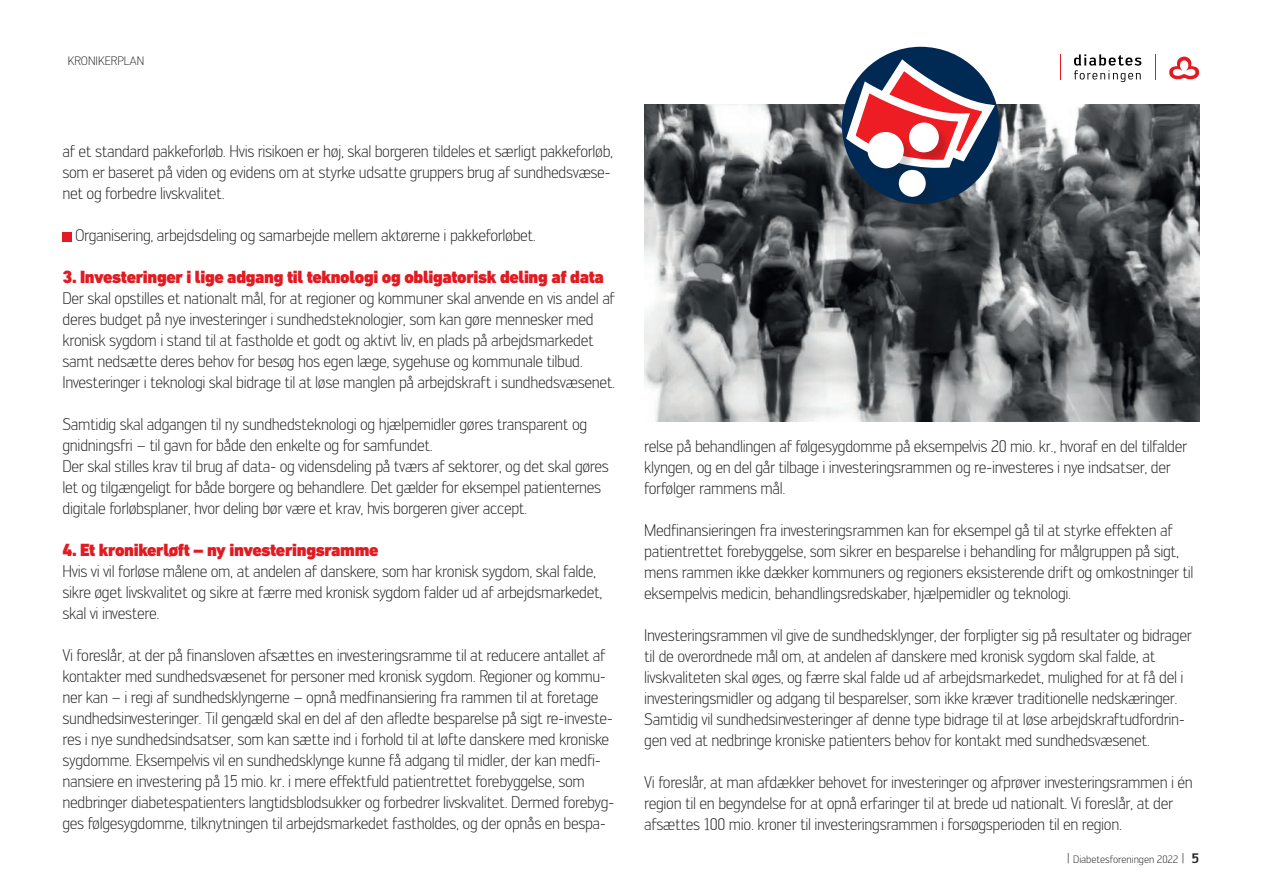
<style>
.page{position:relative;width:1263px;height:893px;background:#fff}
.page>*{position:absolute;margin:0;border:0;box-sizing:border-box;transform-origin:0 0}
.t1{font:900 18px "DIN Next LT Pro";letter-spacing:-.02em;color:#e21a21}
.t2{font:300 16.5px/21px "Engel";letter-spacing:-.02em;color:#231f20}
.t3{font:300 12px "Engel";color:#231f20}
.t4{font:300 10.5px "Engel";color:#231f20}
.s1{font-size:13.5px}
.s2{font-weight:500;font-size:13.5px}
</style>
<div class="page">
<svg style="left:1169px;top:57px;width:30px;height:23px"></svg>
<svg style="left:1074px;top:54px;width:67px;height:28px"></svg>
<svg style="left:1155px;top:55px;width:1px;height:25px"></svg>
<div style="left:63px;top:232px;width:9px;height:9px;background:#e21a21"></div>
<img style="left:644px;top:105px;width:555px;height:317px">
<svg style="left:841px;top:54px;width:160px;height:153px"></svg>
<div style="left:869px;top:133px;width:46px;height:47px;background:#231f20;opacity:.2"></div>
<div style="left:867px;top:132px;width:37px;height:36px;background:#fff;border-radius:50%"></div>
<div style="left:910px;top:124px;width:40px;height:40px;background:#231f20;opacity:.2"></div>
<div style="left:909px;top:123px;width:30px;height:29px;background:#fff;border-radius:50%"></div>
<div style="left:900px;top:171px;width:37px;height:37px;background:#231f20;opacity:.2"></div>
<div style="left:899px;top:170px;width:27px;height:27px;background:#fff;border-radius:50%"></div>
<p class="t3" style="left:68px;top:54px;width:78px">KRONIKERPLAN</p>
<p class="t2" style="left:63px;top:141px;width:552px">af et standard pakkeforløb. Hvis risikoen er høj, skal borgeren tildeles et særligt pakkeforløb, som er baseret på viden og evidens om at styrke udsatte gruppers brug af sundhedsvæse&shy;net og forbedre livskvalitet.</p>
<p class="t2" style="left:75px;top:225px;width:463px">Organisering, arbejdsdeling og samarbejde mellem aktørerne i pakkeforløbet.</p>
<p class="t1" style="left:63px;top:267px;width:543px">3. Investeringer i lige adgang til teknologi og obligatorisk deling af data</p>
<p class="t2" style="left:63px;top:288px;width:554px">Der skal opstilles et nationalt mål, for at regioner og kommuner skal anvende en vis andel af deres budget på nye investeringer i sundhedsteknologier, som kan gøre mennesker med kronisk sygdom i stand til at fastholde et godt og aktivt liv, en plads på arbejdsmarkedet samt nedsætte deres behov for besøg hos egen læge, sygehuse og kommunale tilbud.<br>Investeringer i teknologi skal bidrage til at løse manglen på arbejdskraft i sundhedsvæsenet.</p>
<p class="t2" style="left:63px;top:414px;width:548px">Samtidig skal adgangen til ny sundhedsteknologi og hjælpemidler gøres transparent og gnidningsfri – til gavn for både den enkelte og for samfundet.<br>Der skal stilles krav til brug af data- og vidensdeling på tværs af sektorer, og det skal gøres let og tilgængeligt for både borgere og behandlere. Det gælder for eksempel patienternes digitale forløbsplaner, hvor deling bør være et krav, hvis borgeren giver accept.</p>
<p class="t1" style="left:63px;top:540px;width:317px">4. Et kronikerløft – ny investeringsramme</p>
<p class="t2" style="left:63px;top:561px;width:542px">Hvis vi vil forløse målene om, at andelen af danskere, som har kronisk sygdom, skal falde, sikre øget livskvalitet og sikre at færre med kronisk sygdom falder ud af arbejdsmarkedet, skal vi investere.</p>
<p class="t2" style="left:63px;top:645px;width:553px">Vi foreslår, at der på finansloven afsættes en investeringsramme til at reducere antallet af kontakter med sundhedsvæsenet for personer med kronisk sygdom. Regioner og kommu&shy;ner kan – i regi af sundhedsklyngerne – opnå medfinansiering fra rammen til at foretage sundhedsinvesteringer. Til gengæld skal en del af den afledte besparelse på sigt re-investe&shy;res i nye sundhedsindsatser, som kan sætte ind i forhold til at løfte danskere med kroniske sygdomme. Eksempelvis vil en sundhedsklynge kunne få adgang til midler, der kan medfi&shy;nansiere en investering på 15 mio. kr. i mere effektfuld patientrettet forebyggelse, som nedbringer diabetespatienters langtidsblodsukker og forbedrer livskvalitet. Dermed forebyg&shy;ges følgesygdomme, tilknytningen til arbejdsmarkedet fastholdes, og der opnås en bespa-</p>
<p class="t2" style="left:644px;top:435px;width:544px">relse på behandlingen af følgesygdomme på eksempelvis 20 mio. kr., hvoraf en del tilfalder klyngen, og en del går tilbage i investeringsrammen og re-investeres i nye indsatser, der forfølger rammens mål.</p>
<p class="t2" style="left:644px;top:519px;width:551px">Medfinansieringen fra investeringsrammen kan for eksempel gå til at styrke effekten af patientrettet forebyggelse, som sikrer en besparelse i behandling for målgruppen på sigt, mens rammen ikke dækker kommuners og regioners eksisterende drift og omkostninger til eksempelvis medicin, behandlingsredskaber, hjælpemidler og teknologi.</p>
<p class="t2" style="left:644px;top:624px;width:549px">Investeringsrammen vil give de sundhedsklynger, der forpligter sig på resultater og bidrager til de overordnede mål om, at andelen af danskere med kronisk sygdom skal falde, at livskvaliteten skal øges, og færre skal falde ud af arbejdsmarkedet, mulighed for at få del i investeringsmidler og adgang til besparelser, som ikke kræver traditionelle nedskæringer.<br>Samtidig vil sundhedsinvesteringer af denne type bidrage til at løse arbejdskraftudfordrin&shy;gen ved at nedbringe kroniske patienters behov for kontakt med sundhedsvæsenet.</p>
<p class="t2" style="left:644px;top:771px;width:550px">Vi foreslår, at man afdækker behovet for investeringer og afprøver investeringsrammen i én region til en begyndelse for at opnå erfaringer til at brede ud nationalt. Vi foreslår, at der afsættes 100 mio. kroner til investeringsrammen i forsøgsperioden til en region.</p>
<p class="t4" style="left:1067px;top:853px;width:134px"><span class="s1">|</span> Diabetesforeningen 2022 <span class="s1">|</span> <span class="s2">5</span></p>
</div>
